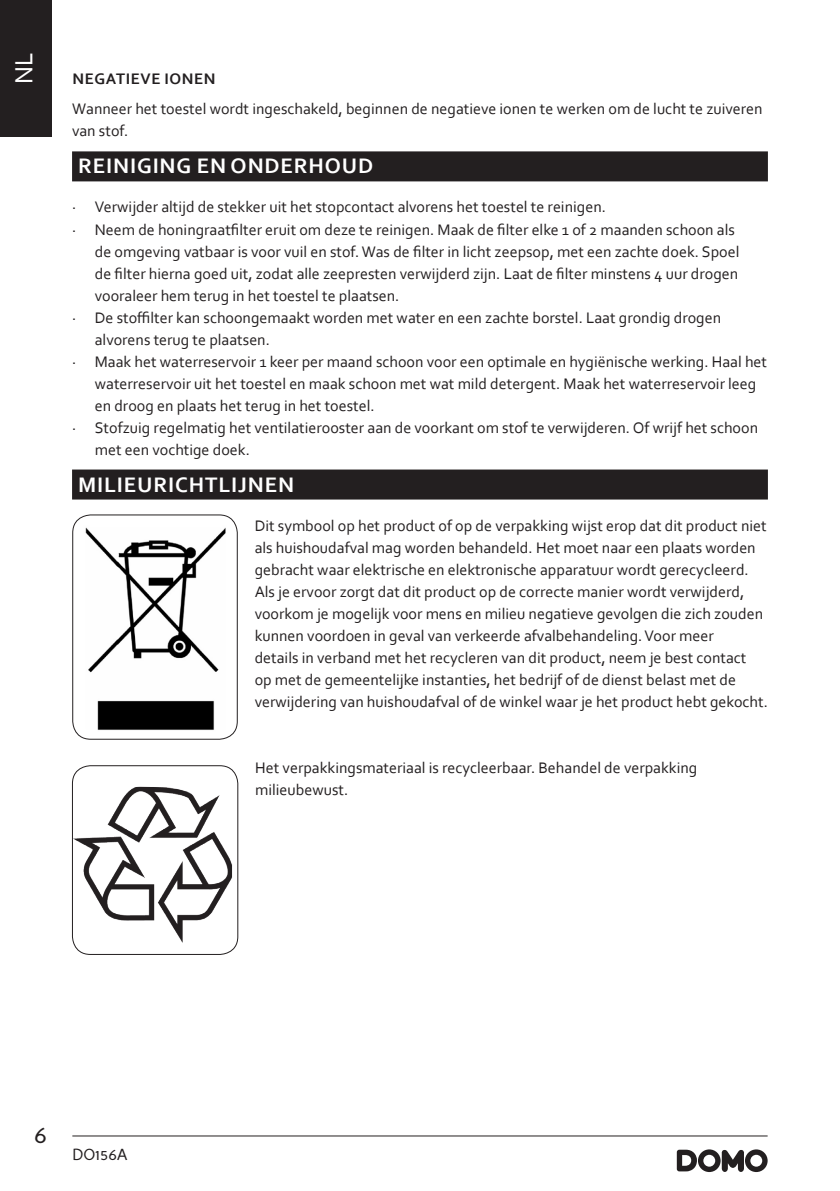
<style>
.page{position:relative;width:840px;height:1191px;background:#fff}
.page>*{position:absolute;margin:0;border:0;box-sizing:border-box;transform-origin:0 0}
.t1{font:26px "Corbel";color:#fff}
.t2{font:24px "Perspective Sans";color:#231f20}
.TITEL_NIVEAU_1{font:700 22px "Corbel";letter-spacing:.04em;color:#fff}
.TEKST{font:16px/22px "Corbel";color:#231f20}
.TITEL_NIVEAU_2{font:700 16px "Corbel";letter-spacing:.04em;color:#231f20}
.t3{font:16px "Perspective Sans";color:#231f20}
</style>
<div class="page">
<hr style="left:72px;top:1135px;width:695px;height:1px;background:#231f20">
<svg style="left:676px;top:1149px;width:91px;height:23px"></svg>
<div style="left:0;top:0;width:51px;height:136px;background:#231f20"></div>
<div style="left:72px;top:151px;width:695px;height:30px;background:#231f20"></div>
<div style="left:72px;top:469px;width:695px;height:30px;background:#231f20"></div>
<img style="left:85px;top:527px;width:141px;height:203px">
<div style="left:72px;top:514px;width:165px;height:225px;border:1px solid #231f20;border-radius:18px"></div>
<img style="left:72px;top:787px;width:160px;height:155px">
<div style="left:72px;top:765px;width:166px;height:189px;border:1px solid #231f20;border-radius:18px"></div>
<h1 class="t1" style="left:8px;top:84px;width:33px;rotate:-90deg">NL</h1>
<p class="TITEL_NIVEAU_2" style="left:72px;top:69px;width:145px">NEGATIEVE IONEN</p>
<p class="TEKST" style="left:72px;top:98px;width:691px">Wanneer het toestel wordt ingeschakeld, beginnen de negatieve ionen te werken om de lucht te zuiveren van stof.</p>
<p class="TITEL_NIVEAU_1" style="left:78px;top:152px;width:296px">REINIGING EN ONDERHOUD</p>
<p class="TEKST" style="left:72px;top:196px;width:535px">· Verwijder altijd de stekker uit het stopcontact alvorens het toestel te reinigen.</p>
<p class="TEKST" style="left:95px;top:218px;width:645px;text-indent:-23px">· Neem de honingraatfilter eruit om deze te reinigen. Maak de filter elke 1 of 2 maanden schoon als de omgeving vatbaar is voor vuil en stof. Was de filter in licht zeepsop, met een zachte doek. Spoel de filter hierna goed uit, zodat alle zeepresten verwijderd zijn. Laat de filter minstens 4 uur drogen vooraleer hem terug in het toestel te plaatsen.</p>
<p class="TEKST" style="left:95px;top:306px;width:627px;text-indent:-23px">· De stoffilter kan schoongemaakt worden met water en een zachte borstel. Laat grondig drogen alvorens terug te plaatsen.</p>
<p class="TEKST" style="left:95px;top:350px;width:673px;text-indent:-23px">· Maak het waterreservoir 1 keer per maand schoon voor een optimale en hygiënische werking. Haal het waterreservoir uit het toestel en maak schoon met wat mild detergent. Maak het waterreservoir leeg en droog en plaats het terug in het toestel.</p>
<p class="TEKST" style="left:95px;top:416px;width:664px;text-indent:-23px">· Stofzuig regelmatig het ventilatierooster aan de voorkant om stof te verwijderen. Of wrijf het schoon met een vochtige doek.</p>
<p class="TITEL_NIVEAU_1" style="left:78px;top:470px;width:217px">MILIEURICHTLIJNEN</p>
<p class="TEKST" style="left:254px;top:514px;width:514px">Dit symbool op het product of op de verpakking wijst erop dat dit product niet als huishoudafval mag worden behandeld. Het moet naar een plaats worden gebracht waar elektrische en elektronische apparatuur wordt gerecycleerd.<br>Als je ervoor zorgt dat dit product op de correcte manier wordt verwijderd, voorkom je mogelijk voor mens en milieu negatieve gevolgen die zich zouden kunnen voordoen in geval van verkeerde afvalbehandeling. Voor meer<br>details in verband met het recycleren van dit product, neem je best contact<br>op met de gemeentelijke instanties, het bedrijf of de dienst belast met de verwijdering van huishoudafval of de winkel waar je het product hebt gekocht.</p>
<p class="TEKST" style="left:255px;top:756px;width:443px">Het verpakkingsmateriaal is recycleerbaar. Behandel de verpakking milieubewust.</p>
<h2 class="t2" style="left:34px;top:1120px;width:14px">6</h2>
<p class="t3" style="left:72px;top:1145px;width:57px">DO156A</p>
</div>
